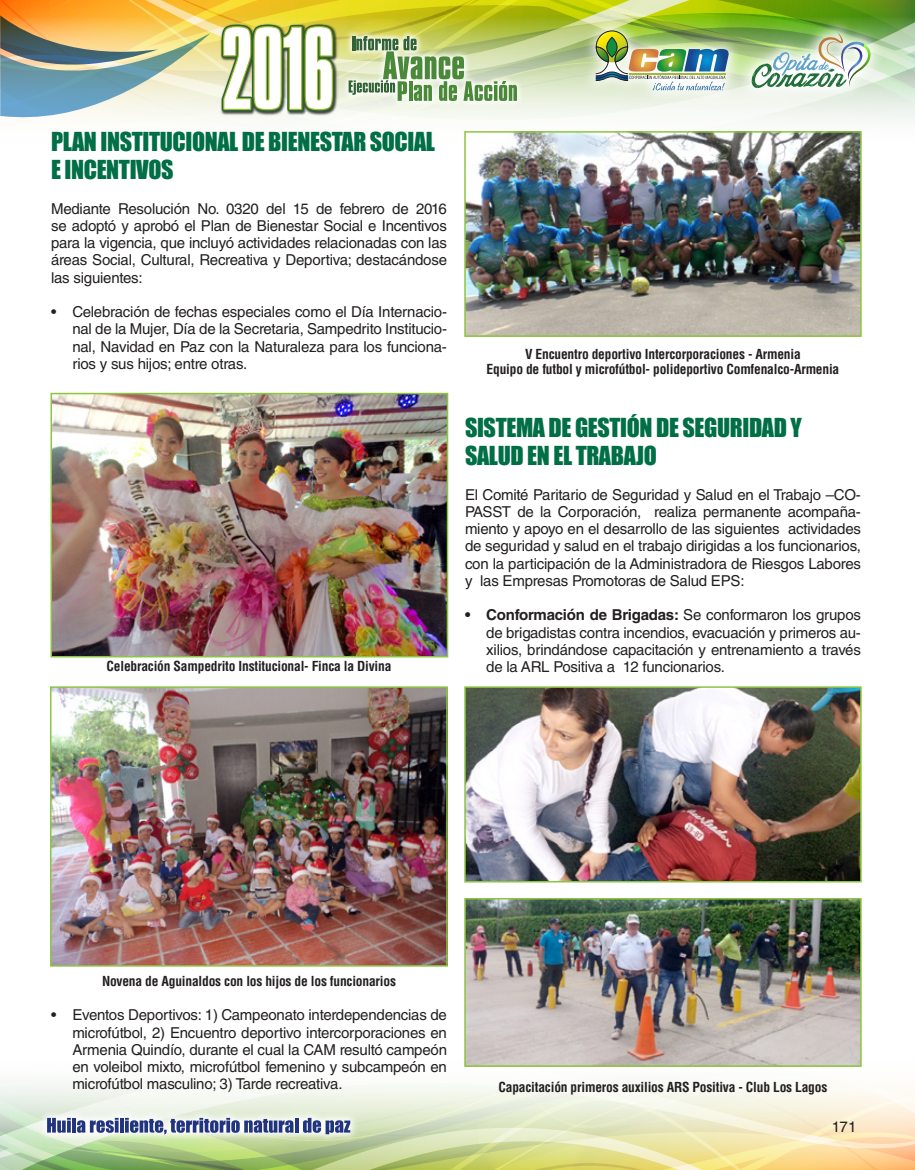
<style>
.page{position:relative;width:915px;height:1170px;background:#fff}
.page>*{position:absolute;margin:0;border:0;box-sizing:border-box;transform-origin:0 0}
.t1{font:24px/28.5px "Impact";letter-spacing:-.015em;color:#016f45}
.t2{font:15px/17.2px "Helvetica LT Std";letter-spacing:-.015em;color:#231f20;text-align:justify}
.t3{font:700 condensed 13.5px/15px "Helvetica LT Std";letter-spacing:-.015em;color:#231f20;text-align:center}
.s1{font-weight:700}
</style>
<div class="page">
<img style="left:0;top:1056px;width:914px;height:113px">
<img style="left:0;top:0;width:914px;height:146px">
<img style="left:53px;top:396px;width:392px;height:258px">
<div style="left:50px;top:393px;width:398px;height:264px;border:2px solid #8bc63e"></div>
<img style="left:53px;top:689px;width:391px;height:274px">
<div style="left:50px;top:686px;width:397px;height:280px;border:2px solid #8bc63e"></div>
<img style="left:467px;top:134px;width:391px;height:200px">
<div style="left:464px;top:131px;width:397px;height:206px;border:2px solid #8bc63e"></div>
<img style="left:467px;top:689px;width:391px;height:190px">
<div style="left:464px;top:686px;width:397px;height:196px;border:2px solid #8bc63e"></div>
<img style="left:467px;top:900px;width:391px;height:163px">
<div style="left:464px;top:897px;width:397px;height:169px;border:2px solid #8bc63e"></div>
<h1 class="t1" style="left:51px;top:126px;width:385px">PLAN INSTITUCIONAL DE BIENESTAR SOCIAL<br>E INCENTIVOS</h1>
<p class="t2" style="left:51px;top:200px;width:397px">Mediante Resolución No. 0320 del 15 de febrero de 2016 se adoptó y aprobó el Plan de Bienestar Social e Incentivos para la vigencia, que incluyó actividades relacionadas con las áreas Social, Cultural, Recreativa y Deportiva; destacándose las siguientes:</p>
<p class="t2" style="left:72px;top:303px;width:376px;text-indent:-21px">• Celebración de fechas especiales como el Día Internacio&shy;nal de la Mujer, Día de la Secretaria, Sampedrito Institucio&shy;nal, Navidad en Paz con la Naturaleza para los funciona&shy;rios y sus hijos; entre otras.</p>
<p class="t3" style="left:107px;top:658px;width:286px">Celebración Sampedrito Institucional- Finca la Divina</p>
<p class="t3" style="left:486px;top:346px;width:354px">V Encuentro deportivo Intercorporaciones - Armenia<br>Equipo de futbol y microfútbol- polideportivo Comfenalco-Armenia</p>
<h1 class="t1" style="left:465px;top:412px;width:338px">SISTEMA DE GESTIÓN DE SEGURIDAD Y<br>SALUD EN EL TRABAJO</h1>
<p class="t2" style="left:465px;top:485px;width:397px">El Comité Paritario de Seguridad y Salud en el Trabajo –CO-PASST de la Corporación, realiza permanente acompaña&shy;miento y apoyo en el desarrollo de las siguientes actividades de seguridad y salud en el trabajo dirigidas a los funcionarios, con la participación de la Administradora de Riesgos Labores y las Empresas Promotoras de Salud EPS:</p>
<p class="t2" style="left:486px;top:606px;width:376px;text-indent:-21px"><span class="s1">• Conformación de Brigadas:</span> Se conformaron los grupos de brigadistas contra incendios, evacuación y primeros au&shy;xilios, brindándose capacitación y entrenamiento a través de la ARL Positiva a 12 funcionarios.</p>
<p class="t3" style="left:102px;top:973px;width:295px">Novena de Aguinaldos con los hijos de los funcionarios</p>
<p class="t2" style="left:72px;top:1006px;width:376px;text-indent:-21px">• Eventos Deportivos: 1) Campeonato interdependencias de microfútbol, 2) Encuentro deportivo intercorporaciones en Armenia Quindío, durante el cual la CAM resultó campeón en voleibol mixto, microfútbol femenino y subcampeón en microfútbol masculino; 3) Tarde recreativa.</p>
<p class="t3" style="left:498px;top:1079px;width:330px">Capacitación primeros auxilios ARS Positiva - Club Los Lagos</p>
<p class="t2" style="left:831px;top:1118px;width:26px">171</p>
</div>
